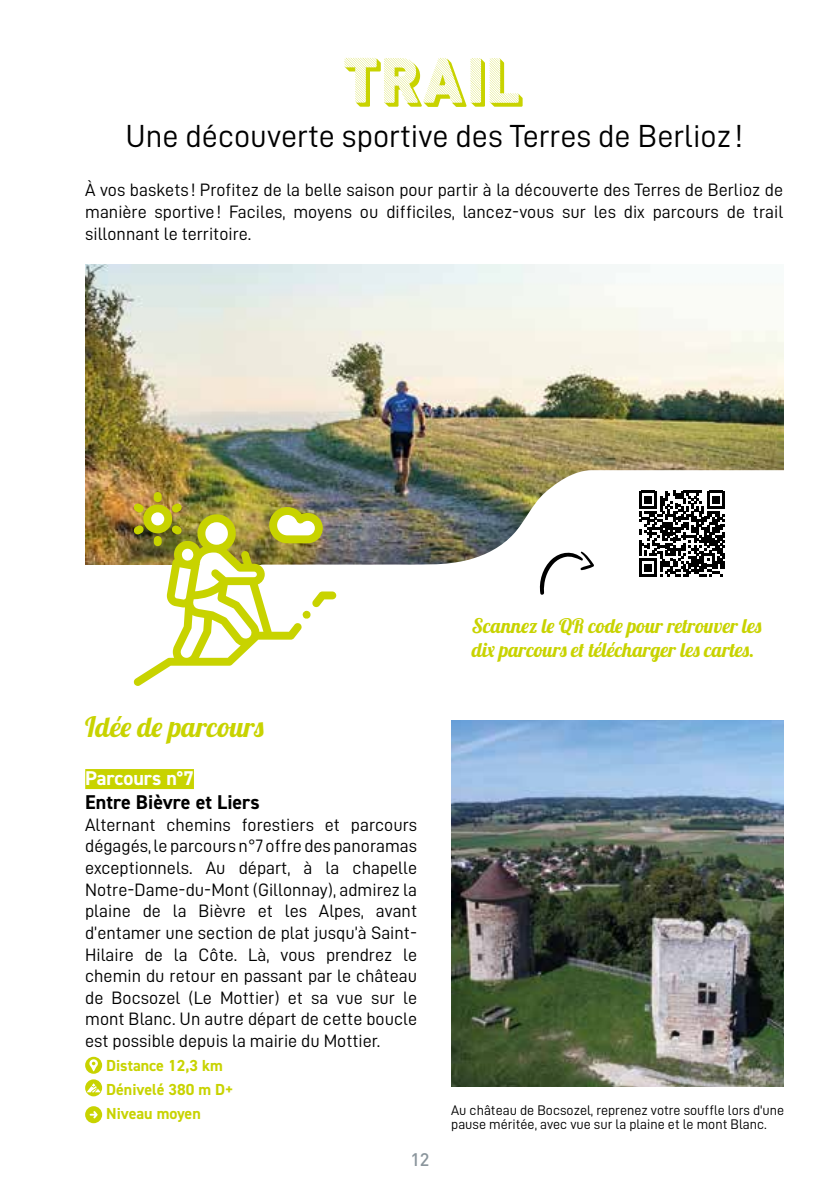
<style>
.page{position:relative;width:840px;height:1191px;background:#fff}
.page>*{position:absolute;margin:0;border:0;box-sizing:border-box;transform-origin:0 0}
.t1{font:70px "Red Hook";color:#c8d300}
.t2{font:32px "D DIN";color:#000}
.t3{font:28px "Lobster";color:#c8d300}
.t4{font:20px/24px "Lobster";color:#c8d300}
.t5{font:700 20px "DIN2014";color:#000}
.t6{font:700 20px "DIN2014";color:#fff}
.t7{font:18px/21.6px "D DIN";color:#000;text-align:justify}
.t8{font:500 18px "DIN Pro";color:#8a959c}
.t9{font:700 16px/24px "DIN2014";color:#c8d300}
.t10{font:14px/14px "D DIN";color:#000}
</style>
<div class="page">
<img style="left:85px;top:264px;width:698px;height:301px">
<img style="left:261px;top:470px;width:523px;height:126px">
<div style="left:85px;top:769px;width:109px;height:20px;background:#c8d300"></div>
<svg style="left:85px;top:1056px;width:17px;height:17px"></svg>
<svg style="left:89px;top:1059px;width:9px;height:12px"></svg>
<svg style="left:85px;top:1079px;width:17px;height:17px"></svg>
<svg style="left:87px;top:1083px;width:13px;height:9px"></svg>
<svg style="left:85px;top:1106px;width:17px;height:17px"></svg>
<div style="left:154px;top:492px;width:8px;height:10px;background:#c8d300;border-radius:4px"></div>
<img style="left:133px;top:503px;width:203px;height:183px">
<svg style="left:538px;top:550px;width:56px;height:46px"></svg>
<img style="left:451px;top:720px;width:331px;height:366px">
<svg style="left:638px;top:490px;width:86px;height:87px"></svg>
<h1 class="t1" style="left:343px;top:45px;width:182px">TRAIL</h1>
<h2 class="t2" style="left:125px;top:118px;width:618px">Une découverte sportive des Terres de Berlioz !</h2>
<p class="t7" style="left:85px;top:178px;width:699px">À vos baskets ! Profitez de la belle saison pour partir à la découverte des Terres de Berlioz de manière sportive! Faciles, moyens ou difficiles, lancez-vous sur les dix parcours de trail sillonnant le territoire.</p>
<h3 class="t3" style="left:85px;top:709px;width:181px">Idée de parcours</h3>
<p class="t6" style="left:85px;top:765px;width:110px">Parcours n°7</p>
<p class="t5" style="left:85px;top:789px;width:176px">Entre Bièvre et Liers</p>
<p class="t7" style="left:85px;top:813px;width:333px">Alternant chemins forestiers et parcours dégagés, le parcours n°7 offre des panoramas exceptionnels. Au départ, à la chapelle Notre-Dame-du-Mont (Gillonnay), admirez la plaine de la Bièvre et les Alpes, avant d’entamer une section de plat jusqu’à Saint-Hilaire de la Côte. Là, vous prendrez le chemin du retour en passant par le château de Bocsozel (Le Mottier) et sa vue sur le mont Blanc. Un autre départ de cette boucle est possible depuis la mairie du Mottier.</p>
<p class="t9" style="left:106px;top:1053px;width:129px">Distance 12,3 km<br>Dénivelé 380 m D+<br>Niveau moyen</p>
<p class="t8" style="left:410px;top:1144px;width:21px">12</p>
<p class="t4" style="left:471px;top:613px;width:292px">Scannez le QR code pour retrouver les dix parcours et télécharger les cartes.</p>
<p class="t10" style="left:451px;top:1102px;width:334px">Au château de Bocsozel, reprenez votre souffle lors d'une pause méritée, avec vue sur la plaine et le mont Blanc.</p>
</div>
